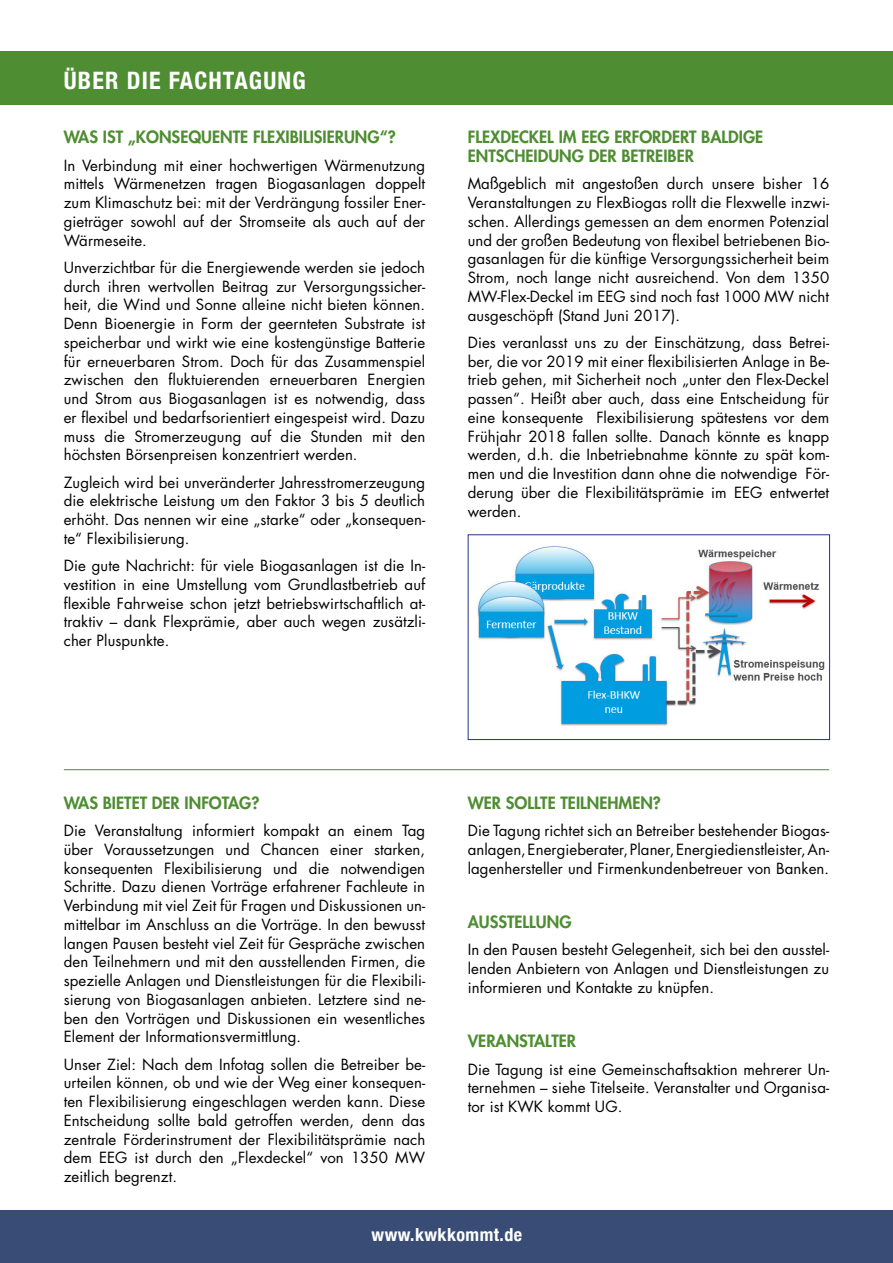
<style>
.page{position:relative;width:893px;height:1263px;background:#fff}
.page>*{position:absolute;margin:0;border:0;box-sizing:border-box;transform-origin:0 0}
.t1{font:700 condensed 24px "Helvetica Neue";letter-spacing:.05em;color:#fff}
.t2{font:700 condensed 18px "Helvetica Neue";letter-spacing:.025em;color:#fff}
.t3{font:800 16.5px/18.8px "Futura Std";color:#4e8d32}
.t4{font:15px/18.8px "Futura Std";letter-spacing:.005em;color:#000;text-align:justify}
</style>
<div class="page">
<div style="left:0;top:51px;width:893px;height:54px;background:#4e8d32"></div>
<img style="left:477px;top:541px;width:354px;height:188px">
<img style="left:733px;top:652px;width:94px;height:36px">
<div style="left:468px;top:534px;width:362px;height:206px;border:1px solid #243282"></div>
<div style="left:0;top:1210px;width:893px;height:53px;background:#394c76"></div>
<hr style="left:64px;top:769px;width:765px;height:1px;background:#4e8d32">
<h1 class="t1" style="left:64px;top:60px;width:244px">ÜBER DIE FACHTAGUNG</h1>
<p class="t3" style="left:64px;top:128px;width:333px">WAS IST „KONSEQUENTE FLEXIBILISIERUNG“?</p>
<p class="t4" style="left:64px;top:156px;width:363px">In Verbindung mit einer hochwertigen Wärmenutzung mittels Wärmenetzen tragen Biogasanlagen doppelt zum Klimaschutz bei: mit der Verdrängung fossiler Ener&shy;gieträger sowohl auf der Stromseite als auch auf der Wärmeseite.</p>
<p class="t4" style="left:64px;top:258px;width:363px">Unverzichtbar für die Energiewende werden sie jedoch durch ihren wertvollen Beitrag zur Versorgungssicher&shy;heit, die Wind und Sonne alleine nicht bieten können.<br>Denn Bioenergie in Form der geernteten Substrate ist speicherbar und wirkt wie eine kostengünstige Batterie für erneuerbaren Strom. Doch für das Zusammenspiel zwischen den fluktuierenden erneuerbaren Energien und Strom aus Biogasanlagen ist es notwendig, dass er flexibel und bedarfsorientiert eingespeist wird. Dazu muss die Stromerzeugung auf die Stunden mit den höchsten Börsenpreisen konzentriert werden.</p>
<p class="t4" style="left:64px;top:473px;width:363px">Zugleich wird bei unveränderter Jahresstromerzeugung die elektrische Leistung um den Faktor 3 bis 5 deutlich erhöht. Das nennen wir eine „starke“ oder „konsequen&shy;te“ Flexibilisierung.</p>
<p class="t4" style="left:64px;top:556px;width:363px">Die gute Nachricht: für viele Biogasanlagen ist die In&shy;vestition in eine Umstellung vom Grundlastbetrieb auf flexible Fahrweise schon jetzt betriebswirtschaftlich at&shy;traktiv – dank Flexprämie, aber auch wegen zusätzli&shy;cher Pluspunkte.</p>
<p class="t3" style="left:468px;top:128px;width:297px">FLEXDECKEL IM EEG ERFORDERT BALDIGE<br>ENTSCHEIDUNG DER BETREIBER</p>
<p class="t4" style="left:468px;top:175px;width:363px">Maßgeblich mit angestoßen durch unsere bisher 16<br>Veranstaltungen zu FlexBiogas rollt die Flexwelle inzwi&shy;schen. Allerdings gemessen an dem enormen Potenzial und der großen Bedeutung von flexibel betriebenen Bio&shy;gasanlagen für die künftige Versorgungssicherheit beim Strom, noch lange nicht ausreichend. Von dem 1350<br>MW-Flex-Deckel im EEG sind noch fast 1000 MW nicht ausgeschöpft (Stand Juni 2017).</p>
<p class="t4" style="left:468px;top:333px;width:363px">Dies veranlasst uns zu der Einschätzung, dass Betrei&shy;ber, die vor 2019 mit einer flexibilisierten Anlage in Be&shy;trieb gehen, mit Sicherheit noch „unter den Flex-Deckel passen“. Heißt aber auch, dass eine Entscheidung für eine konsequente Flexibilisierung spätestens vor dem Frühjahr 2018 fallen sollte. Danach könnte es knapp werden, d.h. die Inbetriebnahme könnte zu spät kom&shy;men und die Investition dann ohne die notwendige För&shy;derung über die Flexibilitätsprämie im EEG entwertet werden.</p>
<p class="t3" style="left:64px;top:793px;width:197px">WAS BIETET DER INFOTAG?</p>
<p class="t4" style="left:64px;top:821px;width:363px">Die Veranstaltung informiert kompakt an einem Tag über Voraussetzungen und Chancen einer starken, konsequenten Flexibilisierung und die notwendigen Schritte. Dazu dienen Vorträge erfahrener Fachleute in Verbindung mit viel Zeit für Fragen und Diskussionen un&shy;mittelbar im Anschluss an die Vorträge. In den bewusst langen Pausen besteht viel Zeit für Gespräche zwischen den Teilnehmern und mit den ausstellenden Firmen, die spezielle Anlagen und Dienstleistungen für die Flexibili&shy;sierung von Biogasanlagen anbieten. Letztere sind ne&shy;ben den Vorträgen und Diskussionen ein wesentliches Element der Informationsvermittlung.</p>
<p class="t4" style="left:64px;top:1055px;width:363px">Unser Ziel: Nach dem Infotag sollen die Betreiber be&shy;urteilen können, ob und wie der Weg einer konsequen&shy;ten Flexibilisierung eingeschlagen werden kann. Diese Entscheidung sollte bald getroffen werden, denn das zentrale Förderinstrument der Flexibilitätsprämie nach dem EEG ist durch den „Flexdeckel“ von 1350 MW zeitlich begrenzt.</p>
<p class="t3" style="left:468px;top:793px;width:195px">WER SOLLTE TEILNEHMEN?</p>
<p class="t4" style="left:468px;top:821px;width:363px">Die Tagung richtet sich an Betreiber bestehender Biogas&shy;anlagen, Energieberater, Planer, Energiedienstleister, An&shy;lagenhersteller und Firmenkundenbetreuer von Banken.</p>
<p class="t3" style="left:468px;top:913px;width:105px">AUSSTELLUNG</p>
<p class="t4" style="left:468px;top:941px;width:363px">In den Pausen besteht Gelegenheit, sich bei den ausstel&shy;lenden Anbietern von Anlagen und Dienstleistungen zu informieren und Kontakte zu knüpfen.</p>
<p class="t3" style="left:468px;top:1032px;width:110px">VERANSTALTER</p>
<p class="t4" style="left:468px;top:1060px;width:363px">Die Tagung ist eine Gemeinschaftsaktion mehrerer Un&shy;ternehmen – siehe Titelseite. Veranstalter und Organisa&shy;tor ist KWK kommt UG.</p>
<p class="t2" style="left:372px;top:1219px;width:152px">www.kwkkommt.de</p>
</div>
